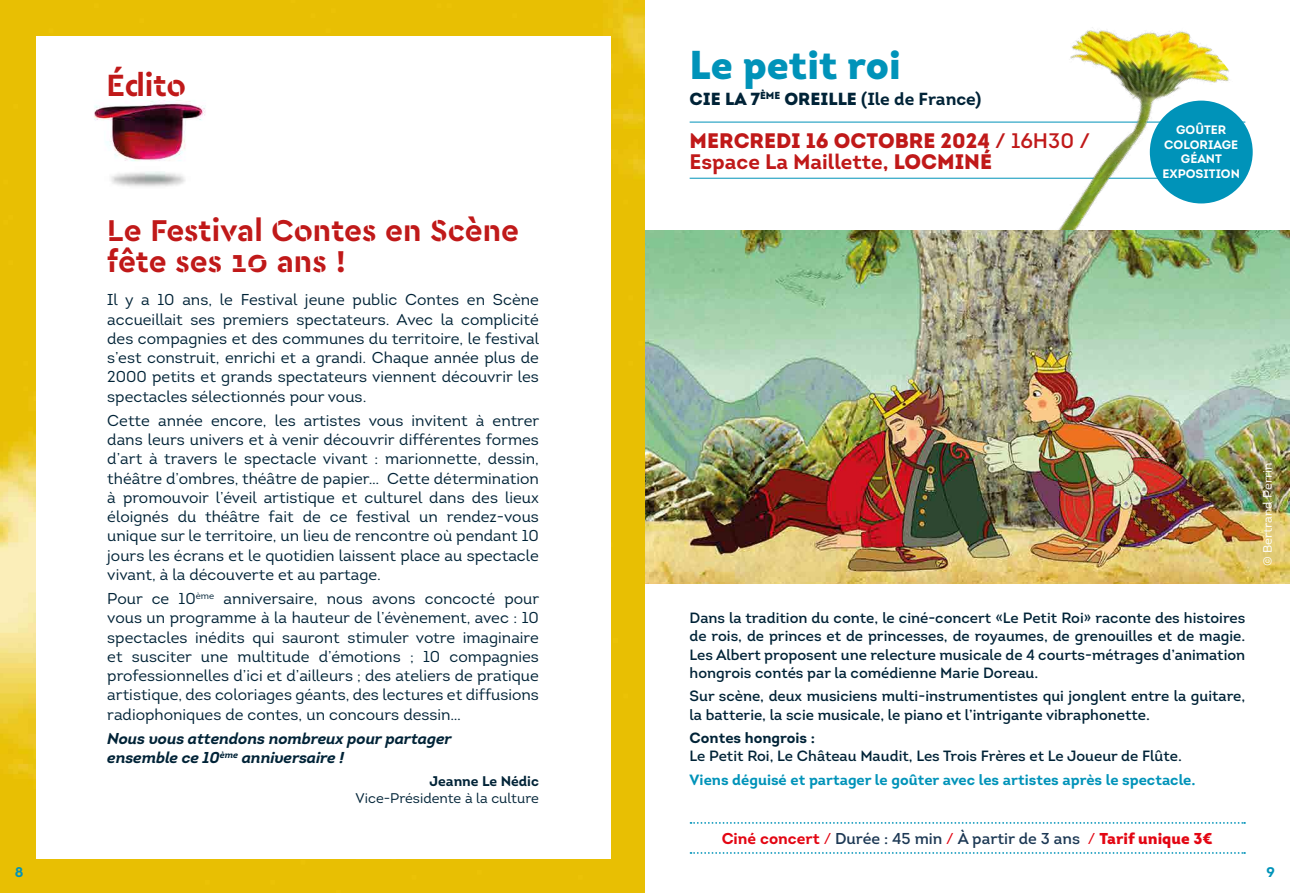
<style>
.page{position:relative;width:1290px;height:893px;background:#fff}
.page>*{position:absolute;margin:0;border:0;box-sizing:border-box;transform-origin:0 0}
.t1{font:900 40.25px "Intro";color:#0093b9}
.t2{font:700 32.2px "Cera Stencil PRO";letter-spacing:-.005em;color:#c01919}
.t3{font:700 31.5px/31.5px "Cera Stencil PRO";color:#c01919}
.t4{font:900 21px/21px "Intro";color:#c01919}
.t5{font:900 17.5px "Intro";color:#002337}
.t6{font:15.75px/19.2px "Intro";color:#002337;text-align:justify}
.t7{font:italic 700 15.75px/19.2px "Intro";letter-spacing:-.01em;color:#002337}
.t8{font:600 15.75px "Intro";color:#1c3854}
.t9{font:600 14.88px/18.4px "Intro";color:#002337;text-align:justify}
.t10{font:700 14.88px "Intro";color:#0093b9}
.t11{font:700 14.88px "Intro";color:#002337}
.t12{font:14px "Intro";color:#002337}
.t13{font:700 14px "Intro";color:#002337}
.t14{font:700 14px "Intro";color:#0093b9}
.t15{font:700 12.25px/14.7px "Intro";color:#fff;text-align:center}
.t16{font:12.25px "Intro";color:#fff}
.s1{font-weight:700}
.s2{font-weight:600}
.s3{font-weight:700;color:#e30613}
.s4{font-weight:400;color:#e30613}
.s5{font-weight:900;color:#e30613}
</style>
<div class="page">
<img style="left:0;top:0;width:645px;height:893px">
<div style="left:36px;top:36px;width:574px;height:822px;background:#fff"></div>
<hr style="left:690px;top:122px;width:555px;height:1px;background:#0093b9">
<hr style="left:690px;top:178px;width:543px;height:1px;background:#0093b9">
<img style="left:950px;top:27px;width:303px;height:203px">
<img style="left:645px;top:230px;width:645px;height:354px">
<img style="left:94px;top:100px;width:112px;height:87px">
<div style="left:1150px;top:101px;width:102px;height:102px;background:#0093b9;border-radius:50%"></div>
<svg style="left:690px;top:822px;width:555px;height:2px"></svg>
<svg style="left:690px;top:852px;width:555px;height:2px"></svg>
<h2 class="t2" style="left:106px;top:64px;width:81px">Édito</h2>
<h3 class="t3" style="left:107px;top:213px;width:413px">Le Festival Contes en Scène fête ses 10 ans !</h3>
<p class="t6" style="left:107px;top:290px;width:433px">Il y a 10 ans, le Festival jeune public Contes en Scène accueillait ses premiers spectateurs. Avec la complicité des compagnies et des communes du territoire, le festival s’est construit, enrichi et a grandi. Chaque année plus de 2000 petits et grands spectateurs viennent découvrir les spectacles sélectionnés pour vous.</p>
<p class="t6" style="left:107px;top:411px;width:434px">Cette année encore, les artistes vous invitent à entrer dans leurs univers et à venir découvrir différentes formes d’art à travers le spectacle vivant : marionnette, dessin, théâtre d’ombres, théâtre de papier… Cette détermination à promouvoir l’éveil artistique et culturel dans des lieux éloignés du théâtre fait de ce festival un rendez-vous unique sur le territoire, un lieu de rencontre où pendant 10 jours les écrans et le quotidien laissent place au spectacle vivant, à la découverte et au partage.</p>
<p class="t6" style="left:107px;top:589px;width:433px">Pour ce 10<sup>ème</sup> anniversaire, nous avons concocté pour vous un programme à la hauteur de l’évènement, avec : 10 spectacles inédits qui sauront stimuler votre imaginaire et susciter une multitude d’émotions ; 10 compagnies professionnelles d’ici et d’ailleurs ; des ateliers de pratique artistique, des coloriages géants, des lectures et diffusions radiophoniques de contes, un concours dessin…</p>
<p class="t7" style="left:107px;top:729px;width:346px">Nous vous attendons nombreux pour partager ensemble ce 10<sup>ème</sup> anniversaire !</p>
<p class="t13" style="left:429px;top:772px;width:111px">Jeanne Le Nédic</p>
<p class="t12" style="left:356px;top:789px;width:185px">Vice-Présidente à la culture</p>
<h1 class="t1" style="left:690px;top:38px;width:213px">Le petit roi</h1>
<p class="t5" style="left:690px;top:87px;width:293px">CIE LA 7<sup>ÈME</sup> OREILLE <span class="s1">(Ile de France)</span></p>
<h3 class="t4" style="left:690px;top:130px;width:402px">MERCREDI 16 OCTOBRE 2024 <span class="s2">/ 16H30 /<br></span><span class="s1">Espace La Maillette,</span> LOCMINÉ</h3>
<p class="t15" style="left:1162px;top:122px;width:79px">GOÛTER<br>COLORIAGE<br>GÉANT<br>EXPOSITION</p>
<p class="t16" style="left:1260px;top:566px;width:105px;rotate:-90deg">© Bertrand Perrin</p>
<p class="t9" style="left:690px;top:608px;width:557px">Dans la tradition du conte, le ciné-concert «Le Petit Roi» raconte des histoires de rois, de princes et de princesses, de royaumes, de grenouilles et de magie.<br>Les Albert proposent une relecture musicale de 4 courts-métrages d’animation hongrois contés par la comédienne Marie Doreau.</p>
<p class="t9" style="left:690px;top:687px;width:557px">Sur scène, deux musiciens multi-instrumentistes qui jonglent entre la guitare, la batterie, la scie musicale, le piano et l’intrigante vibraphonette.</p>
<p class="t11" style="left:690px;top:728px;width:127px">Contes hongrois :</p>
<p class="t9" style="left:690px;top:747px;width:494px">Le Petit Roi, Le Château Maudit, Les Trois Frères et Le Joueur de Flûte.</p>
<p class="t10" style="left:690px;top:770px;width:507px">Viens déguisé et partager le goûter avec les artistes après le spectacle.</p>
<p class="t8" style="left:722px;top:828px;width:493px"><span class="s3">Ciné concert</span> <span class="s4">/</span> Durée : 45 min <span class="s4">/</span> À partir de 3 ans <span class="s4">/</span> <span class="s5">Tarif unique 3€</span></p>
<p class="t14" style="left:15px;top:864px;width:10px">8</p>
<p class="t14" style="left:1266px;top:864px;width:10px">9</p>
</div>
